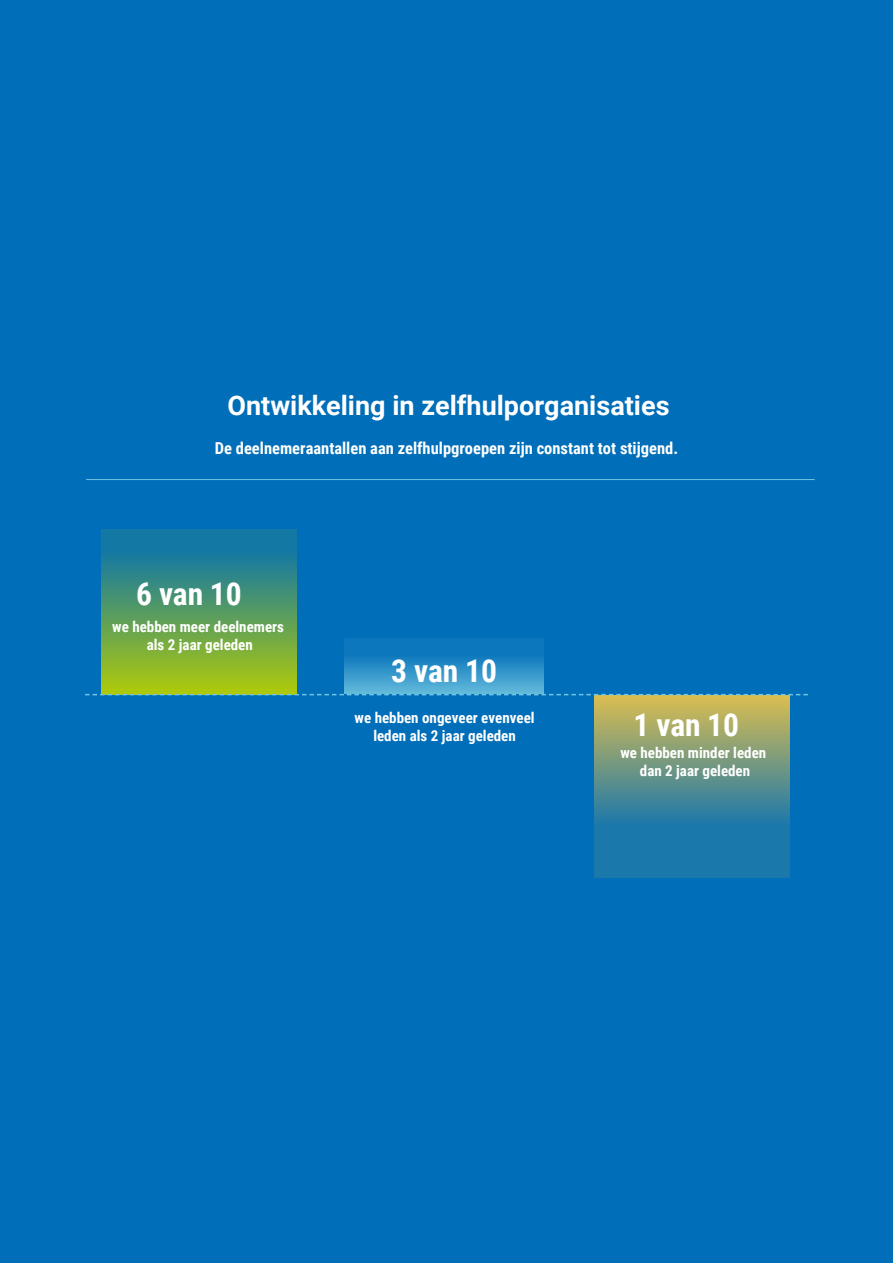
<style>
.page{position:relative;width:893px;height:1263px;background:#006eb8}
.page>*{position:absolute;margin:0;border:0;box-sizing:border-box;transform-origin:0 0}
.t1{font:700 31.5px "Roboto Condensed";color:#fff}
.t2{font:700 27px "Roboto";color:#fff}
.t3{font:700 16.5px "Roboto Condensed";color:#fff}
.t4{font:700 15px/18px "Roboto Condensed";color:#fff;text-align:center}
</style>
<div class="page">
<hr style="left:86px;top:479px;width:729px;height:1px;background:#71c5e0">
<svg style="left:594px;top:695px;width:196px;height:182px;background:#5f908a"></svg>
<svg style="left:101px;top:529px;width:196px;height:165px;background:#569b61"></svg>
<div style="left:344px;top:638px;width:200px;height:56px;background:linear-gradient(to bottom,#0068b5,#5cb4d8)"></div>
<svg style="left:85px;top:694px;width:723px;height:1px"></svg>
<h2 class="t2" style="left:227px;top:387px;width:444px">Ontwikkeling in zelfhulporganisaties</h2>
<p class="t3" style="left:215px;top:436px;width:465px">De deelnemeraantallen aan zelfhulpgroepen zijn constant tot stijgend.</p>
<h1 class="t1" style="left:136px;top:572px;width:107px">6 van 10</h1>
<p class="t4" style="left:112px;top:617px;width:173px">we hebben meer deelnemers als 2 jaar geleden</p>
<h1 class="t1" style="left:391px;top:649px;width:107px">3 van 10</h1>
<p class="t4" style="left:355px;top:708px;width:182px">we hebben ongeveer evenveel leden als 2 jaar geleden</p>
<h1 class="t1" style="left:633px;top:703px;width:107px">1 van 10</h1>
<p class="t4" style="left:620px;top:743px;width:147px">we hebben minder leden dan 2 jaar geleden</p>
</div>
